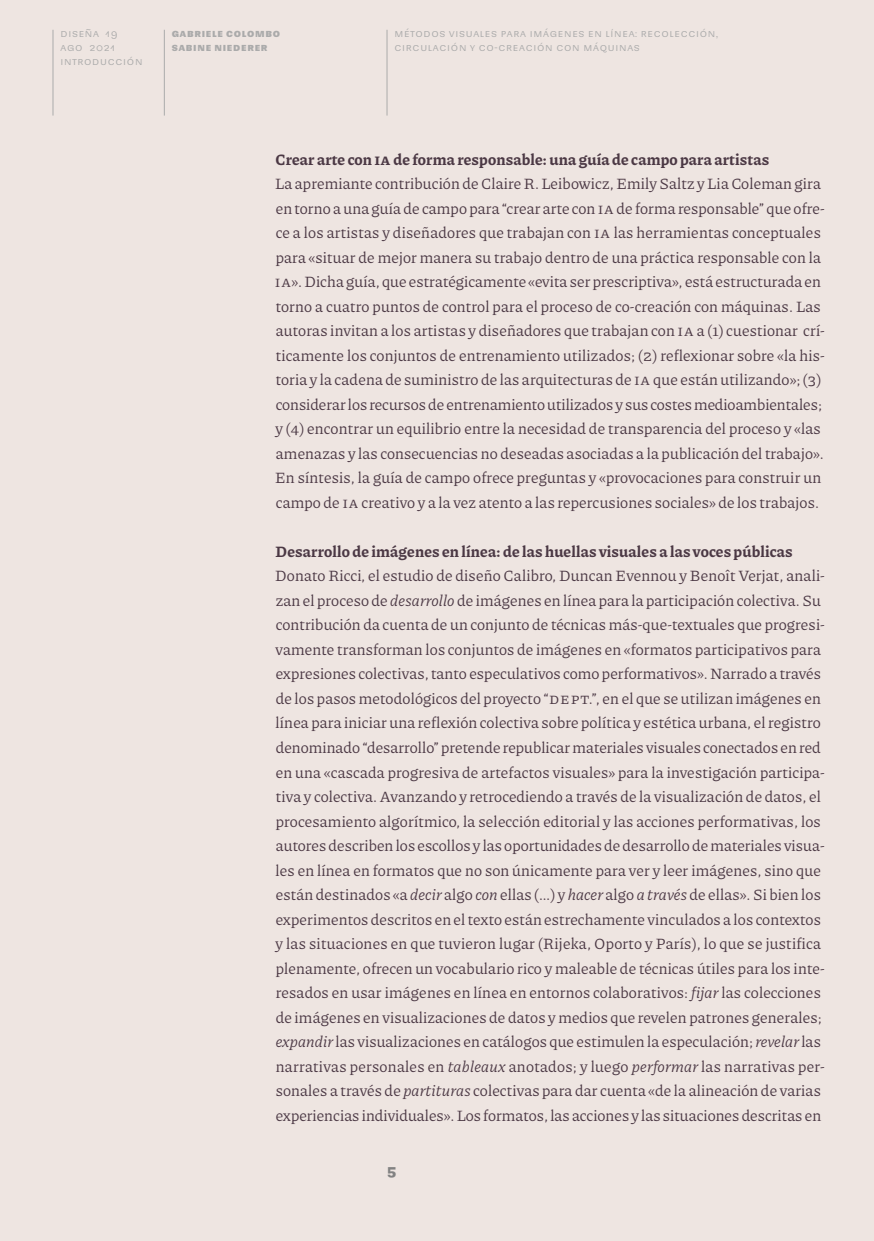
<style>
.page{position:relative;width:874px;height:1241px;background:#fff}
.page>*{position:absolute;margin:0;border:0;box-sizing:border-box;transform-origin:0 0}
.Texto_sin_sangría{font:15.75px/24.5px "Piazzolla";letter-spacing:.01em;color:#4b3844}
.Subtítulo_2{font:700 15.75px "Piazzolla";letter-spacing:.01em;color:#4b3844}
.t1{font:700 14px "Sudamerican Grotesk";color:#828282}
.t2{font:10.5px/14px "Sudamerican Grotesk";letter-spacing:.07em;color:#ababab}
.t3{font:700 10.5px/14px "Sudamerican Grotesk";letter-spacing:.07em;color:#ababab}
.s1{font-style:italic}
</style>
<div class="page">
<div style="left:0;top:0;width:873px;height:1240px;background:#eee5e1"></div>
<hr style="left:52px;top:30px;width:1px;height:85px;background:#ababab">
<hr style="left:164px;top:30px;width:1px;height:85px;background:#ababab">
<hr style="left:386px;top:30px;width:1px;height:85px;background:#ababab">
<p class="t2" style="left:60px;top:26px;width:84px">Diseña 19<br>ago 2021 introducción</p>
<p class="t3" style="left:172px;top:26px;width:110px">Gabriele Colombo<br>Sabine Niederer</p>
<p class="t2" style="left:394px;top:26px;width:325px">Métodos visuales para imágenes en línea: recolección, circulación y co-creación con máquinas</p>
<p class="Subtítulo_2" style="left:275px;top:148px;width:495px">Crear arte con IA de forma responsable: una guía de campo para artistas</p>
<p class="Texto_sin_sangría" style="left:275px;top:171px;width:551px">La apremiante contribución de Claire R. Leibowicz, Emily Saltz y Lia Coleman gira en torno a una guía de campo para “crear arte con IA de forma responsable” que ofre&shy;ce a los artistas y diseñadores que trabajan con IA las herramientas conceptuales para «situar de mejor manera su trabajo dentro de una práctica responsable con la IA». Dicha guía, que estratégicamente «evita ser prescriptiva», está estructurada en torno a cuatro puntos de control para el proceso de co-creación con máquinas. Las autoras invitan a los artistas y diseñadores que trabajan con IA a (1) cuestionar crí&shy;ticamente los conjuntos de entrenamiento utilizados; (2) reflexionar sobre «la his&shy;toria y la cadena de suministro de las arquitecturas de IA que están utilizando»; (3) considerar los recursos de entrenamiento utilizados y sus costes medioambientales; y (4) encontrar un equilibrio entre la necesidad de transparencia del proceso y «las amenazas y las consecuencias no deseadas asociadas a la publicación del trabajo».<br>En síntesis, la guía de campo ofrece preguntas y «provocaciones para construir un campo de IA creativo y a la vez atento a las repercusiones sociales» de los trabajos.</p>
<p class="Subtítulo_2" style="left:275px;top:540px;width:518px">Desarrollo de imágenes en línea: de las huellas visuales a las voces públicas</p>
<p class="Texto_sin_sangría" style="left:275px;top:563px;width:550px">Donato Ricci, el estudio de diseño Calibro, Duncan Evennou y Benoît Verjat, anali&shy;zan el proceso de <span class="s1">desarrollo</span> de imágenes en línea para la participación colectiva. Su contribución da cuenta de un conjunto de técnicas más-que-textuales que progresi&shy;vamente transforman los conjuntos de imágenes en «formatos participativos para expresiones colectivas, tanto especulativos como performativos». Narrado a través de los pasos metodológicos del proyecto “DEPT.”, en el que se utilizan imágenes en línea para iniciar una reflexión colectiva sobre política y estética urbana, el registro denominado “desarrollo” pretende republicar materiales visuales conectados en red en una «cascada progresiva de artefactos visuales» para la investigación participa&shy;tiva y colectiva. Avanzando y retrocediendo a través de la visualización de datos, el procesamiento algorítmico, la selección editorial y las acciones performativas, los autores describen los escollos y las oportunidades de desarrollo de materiales visua&shy;les en línea en formatos que no son únicamente para ver y leer imágenes, sino que están destinados «a <span class="s1">decir</span> algo <span class="s1">con</span> ellas (…) y <span class="s1">hacer</span> algo <span class="s1">a través</span> de ellas». Si bien los experimentos descritos en el texto están estrechamente vinculados a los contextos y las situaciones en que tuvieron lugar (Rijeka, Oporto y París), lo que se justifica plenamente, ofrecen un vocabulario rico y maleable de técnicas útiles para los inte&shy;resados en usar imágenes en línea en entornos colaborativos: <span class="s1">fijar</span> las colecciones de imágenes en visualizaciones de datos y medios que revelen patrones generales; <span class="s1">expandir</span> las visualizaciones en catálogos que estimulen la especulación; <span class="s1">revelar</span> las narrativas personales en <span class="s1">tableaux</span> anotados; y luego <span class="s1">performar</span> las narrativas per&shy;sonales a través de <span class="s1">partituras</span> colectivas para dar cuenta «de la alineación de varias experiencias individuales». Los formatos, las acciones y las situaciones descritas en</p>
<p class="t1" style="left:386px;top:1158px;width:12px">5</p>
</div>
